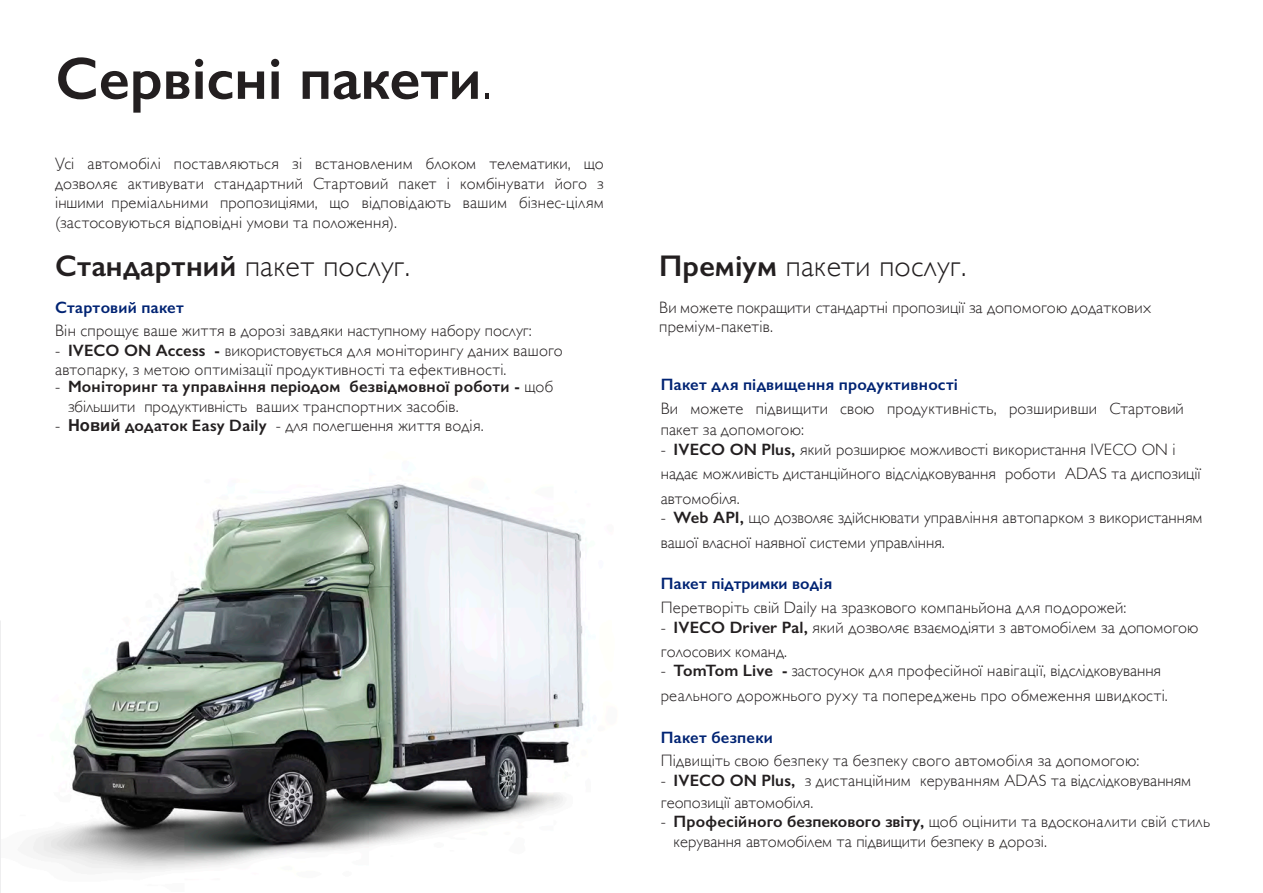
<style>
.page{position:relative;width:1263px;height:893px;background:#fff}
.page>*{position:absolute;margin:0;border:0;box-sizing:border-box;transform-origin:0 0}
.t1{font:600 60px "Gill Sans";color:#231f20}
.t2{font:300 30px "Gill Sans";color:#231f20}
.t3{font:300 16.5px/19.5px "Gill Sans";color:#231f20}
.t4{font:300 16.5px/19.5px "Gill Sans";letter-spacing:.02em;color:#231f20}
.t5{font:600 16.5px "Gill Sans";letter-spacing:.015em;color:#002373}
.s1{font-weight:300}
.s2{font-weight:600}
.s3{font-family:"Gill Sans Nova"}
.s4{font-family:"Arial";font-weight:700}
</style>
<div class="page">
<img style="left:0;top:621px;width:1px;height:272px">
<img style="left:33px;top:484px;width:553px;height:387px">
<h1 class="t1" style="left:55px;top:42px;width:438px">Сервісні пакети<span class="s1">.</span></h1>
<p class="t3" style="left:55px;top:153px;width:550px;text-align:justify">Усі автомобілі поставляються зі встановленим блоком телематики, що дозволяє активувати стандартний Стартовий пакет і комбінувати його з іншими преміальними пропозиціями, що відповідають вашим бізнес-цілям (застосовуються відповідні умови та положення).</p>
<h2 class="t2" style="left:55px;top:243px;width:356px"><span class="s2">Стандартний</span> пакет послуг.</h2>
<p class="t5" style="left:55px;top:297px;width:130px">Стартовий пакет</p>
<p class="t3" style="left:55px;top:321px;width:478px">Він спрощує ваше життя в дорозі завдяки наступному набору послуг:</p>
<p class="t4" style="left:55px;top:340px;width:509px">- <span class="s2">IVECO ON Access -</span> <span class="s3">використовується</span> для моніторингу даних вашого автопарку, з метою оптимізації продуктивності та ефективності.</p>
<p class="t3" style="left:68px;top:376px;width:487px;text-indent:-13px">- <span class="s2">Моніторинг та управління періодом безвідмовної роботи -</span> щоб збільшити продуктивність ваших транспортних засобів.</p>
<p class="t3" style="left:55px;top:415px;width:430px">- <span class="s4">Новий</span> <span class="s2">додаток Easy Daily</span> - для полегшення життя водія.</p>
<h2 class="t2" style="left:659px;top:243px;width:309px"><span class="s2">Преміум</span> пакети послуг.</h2>
<p class="t3" style="left:659px;top:297px;width:493px">Ви можете покращити стандартні пропозиції за допомогою додаткових преміум-пакетів.</p>
<p class="t5" style="left:661px;top:374px;width:298px">Пакет для підвищення продуктивності</p>
<p class="t3" style="left:661px;top:397px;width:524px;line-height:21.6px">Ви можете підвищити свою продуктивність, розширивши Стартовий пакет за допомогою:</p>
<p class="t3" style="left:661px;top:436px;width:541px;line-height:24.5px">- <span class="s2">IVECO ON Plus,</span> який розширює можливості використання IVECO ON і надає можливість дистанційного відслідковування роботи ADAS та диспозиції автомобіля.</p>
<p class="t3" style="left:661px;top:505px;width:543px;line-height:24.5px">- <span class="s2">Web API,</span> <span class="s3">що дозволяє здійснювати уп</span>равління автопарком з використанням вашої власної наявної системи управління.</p>
<p class="t5" style="left:661px;top:574px;width:173px">Пакет підтримки водія</p>
<p class="t3" style="left:661px;top:597px;width:467px">Перетворіть свій Daily на зразкового компаньйона для подорожей:</p>
<p class="t3" style="left:661px;top:614px;width:539px;line-height:24.5px">- <span class="s2">IVECO Driver Pal,</span> який дозволяє взаємодіяти з автомобілем за допомогою голосових команд.</p>
<p class="t3" style="left:661px;top:658px;width:508px;line-height:24.5px">- <span class="s2">TomTom Live -</span> <span class="s3">застосунок</span> для професійної навігації, відслідковування реального дорожнього руху та попереджень про обмеження швидкості.</p>
<p class="t5" style="left:661px;top:727px;width:113px">Пакет безпеки</p>
<p class="t4" style="left:661px;top:750px;width:480px">Підвищіть свою безпеку та безпеку свого автомобіля за допомогою:</p>
<p class="t3" style="left:661px;top:769px;width:532px;line-height:21.6px">- <span class="s2">IVECO ON Plus,</span> з дистанційним керуванням ADAS та відслідковуванням геопозиції автомобіля.</p>
<p class="t3" style="left:674px;top:811px;width:538px;text-indent:-13px">- <span class="s2">Професійного безпекового звіту,</span> щоб оцінити та вдосконалити свій стиль керування автомобілем та підвищити безпеку в дорозі.</p>
</div>
